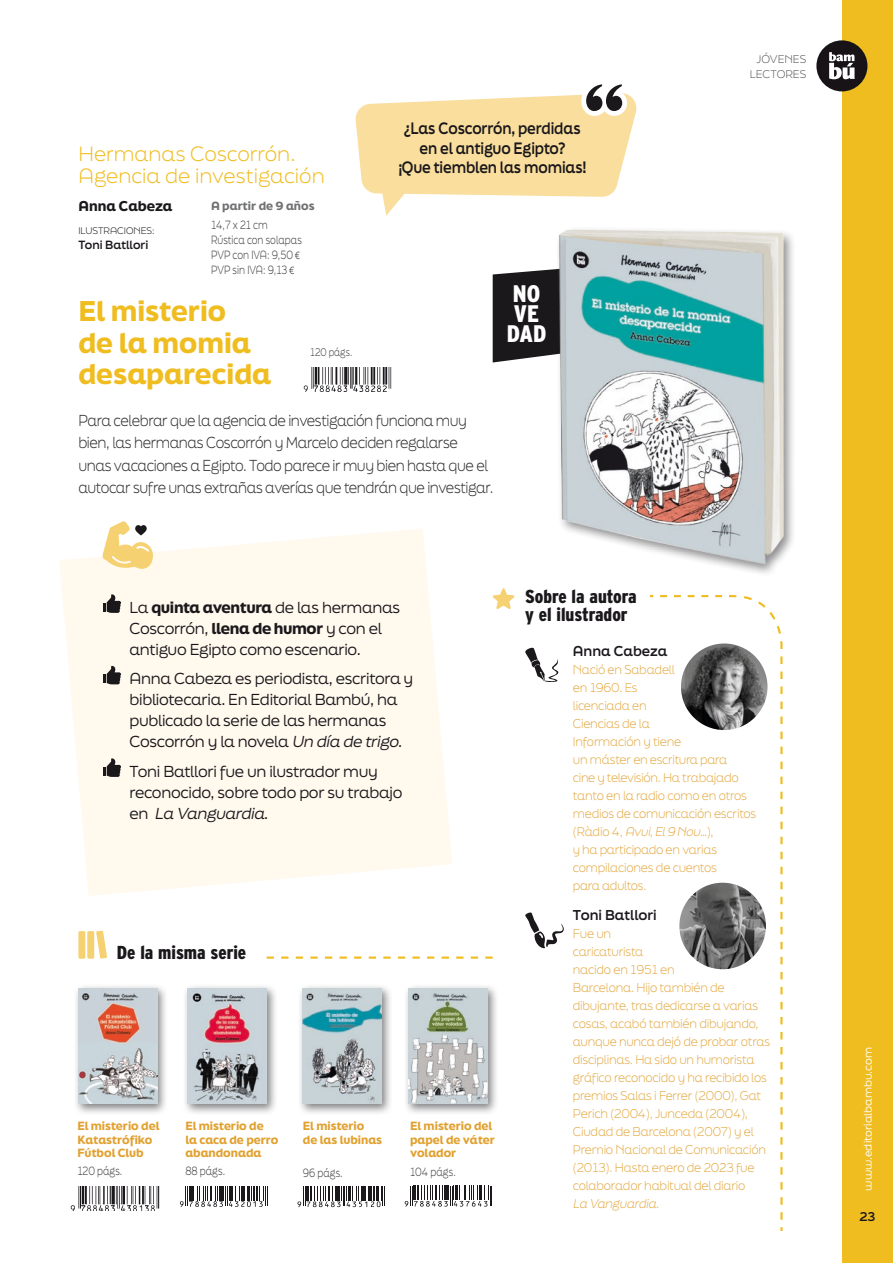
<style>
.page{position:relative;width:893px;height:1263px;background:#fff}
.page>*{position:absolute;margin:0;border:0;box-sizing:border-box;transform-origin:0 0}
.t1{font:900 27px/31.5px "Final Six";color:#f0bd21}
.t2{font:900 24px/20px "Interstate Condensed";color:#fff;text-align:center}
.t3{font:300 19.5px/22.5px "Final Six";color:#f0bd21}
.t4{font:900 18.75px/17.2px "Interstate Condensed";color:#1b181c}
.t5{font:700 15.6px/19.5px "Final Six";letter-spacing:-.01em;color:#1b181c;text-align:center;scale:.9 1}
.t6{font:15px/21px "Final Six";letter-spacing:-.02em;color:#1b181c}
.t7{font:300 15px/22.5px "Final Six";letter-spacing:-.03em;color:#2f2e30;scale:.9 1}
.t8{font:700 13.5px "Final Six";color:#1b181c}
.t9{font:900 13.5px "Final Six";color:#1b181c}
.t10{font:300 12px/18px "Final Six";letter-spacing:-.02em;color:#e4aa45;scale:.95 1}
.t11{font:700 12px "Final Six";color:#1b181c}
.t12{font:900 11.25px/13.5px "Final Six";color:#e1a130}
.t13{font:300 11.25px/15px "Final Six";color:#3e3e40;scale:.8 1}
.t14{font:900 11.25px "Final Six";color:#707173}
.t15{font:700 11.25px "Final Six";color:#1b181c}
.t16{font:10.5px "Final Six";color:#fff}
.t17{font:300 10.5px/15px "Final Six";color:#595a5b;text-align:right}
.t18{font:300 10.5px "Final Six";color:#3e3e40;scale:.8 1}
.t19{font:300 9px "Final Six";color:#1b181c}
.s1{font-weight:900}
.s2{font-style:italic}
</style>
<div class="page">
<div style="left:842px;top:0;width:51px;height:1263px;background:#f0bd21"></div>
<div style="left:816px;top:40px;width:51px;height:51px;background:#171316;border-radius:50%"></div>
<svg style="left:829px;top:52px;width:26px;height:27px"></svg>
<svg style="left:355px;top:84px;width:282px;height:132px"></svg>
<div style="left:297px;top:984px;width:96px;height:131px;background:#1b181c;opacity:.55"></div>
<img style="left:303px;top:989px;width:78px;height:115px">
<div style="left:403px;top:984px;width:96px;height:131px;background:#1b181c;opacity:.55"></div>
<img style="left:409px;top:989px;width:78px;height:115px">
<div style="left:182px;top:984px;width:96px;height:131px;background:#1b181c;opacity:.55"></div>
<img style="left:188px;top:989px;width:79px;height:115px">
<div style="left:73px;top:984px;width:96px;height:131px;background:#1b181c;opacity:.55"></div>
<img style="left:78px;top:989px;width:79px;height:115px">
<svg style="left:297px;top:1186px;width:88px;height:21px"></svg>
<svg style="left:405px;top:1186px;width:87px;height:20px"></svg>
<svg style="left:180px;top:1186px;width:88px;height:21px"></svg>
<img style="left:70px;top:1187px;width:90px;height:24px">
<img style="left:303px;top:367px;width:89px;height:24px">
<svg style="left:59px;top:529px;width:393px;height:367px;background:#fef9f0"></svg>
<svg style="left:103px;top:594px;width:18px;height:19px"></svg>
<svg style="left:103px;top:666px;width:18px;height:18px"></svg>
<svg style="left:103px;top:758px;width:18px;height:19px"></svg>
<svg style="left:103px;top:521px;width:50px;height:50px"></svg>
<div style="left:78px;top:931px;width:7px;height:28px;background:#f6d172;border-radius:2px"></div>
<div style="left:87px;top:931px;width:7px;height:28px;background:#f6d172;border-radius:2px"></div>
<svg style="left:96px;top:930px;width:11px;height:29px"></svg>
<svg style="left:267px;top:956px;width:226px;height:3px"></svg>
<div style="left:493px;top:270px;width:53px;height:92px;background:#1b181c"></div>
<div style="left:555px;top:225px;width:241px;height:352px;background:#1b181c;opacity:.5"></div>
<img style="left:546px;top:225px;width:245px;height:348px">
<svg style="left:649px;top:595px;width:134px;height:636px"></svg>
<svg style="left:525px;top:648px;width:34px;height:34px"></svg>
<svg style="left:525px;top:912px;width:39px;height:36px"></svg>
<svg style="left:493px;top:588px;width:21px;height:21px"></svg>
<img style="left:679px;top:642px;width:90px;height:89px;border-radius:45px">
<div style="left:678px;top:640px;width:92px;height:93px;border:3px solid #fff;border-radius:50%"></div>
<img style="left:678px;top:881px;width:89px;height:90px;border-radius:45px">
<div style="left:676px;top:880px;width:93px;height:92px;border:3px solid #fff;border-radius:50%"></div>
<h3 class="t3" style="left:78px;top:142px;width:248px">Hermanas Coscorrón.<br>Agencia de investigación</h3>
<p class="t14" style="left:211px;top:197px;width:105px">A partir de 9 años</p>
<p class="t13" style="left:211px;top:217px;width:115px">14,7 x 21 cm<br>Rústica con solapas<br>PVP con IVA: 9,50€<br>PVP sin IVA: 9,13€</p>
<p class="t9" style="left:78px;top:197px;width:95px">Anna Cabeza</p>
<p class="t19" style="left:78px;top:224px;width:7px">Ilustrac</p>
<p class="t19" style="left:124px;top:224px;width:32px">iones:</p>
<p class="t15" style="left:78px;top:236px;width:71px">Toni Batllori</p>
<h3 class="t5" style="left:399px;top:118px;width:210px">¿Las Coscorrón, perdidas en el antiguo Egipto?<br>¡Que tiemblen las momias!</h3>
<h1 class="t1" style="left:78px;top:295px;width:194px">El misterio<br>de la momia desaparecida</h1>
<p class="t7" style="left:78px;top:408px;width:463px">Para celebrar que la agencia de investigación funciona muy bien, las hermanas Coscorrón y Marcelo deciden regalarse unas vacaciones a Egipto. Todo parece ir muy bien hasta que el autocar sufre unas extrañas averías que tendrán que investigar.</p>
<p class="t18" style="left:310px;top:344px;width:54px">120 págs.</p>
<h2 class="t2" style="left:507px;top:283px;width:41px">NO<br>VE<br>DAD</h2>
<p class="t17" style="left:750px;top:51px;width:58px">Jóvenes lectores</p>
<p class="t6" style="left:129px;top:596px;width:272px">La <span class="s1">quinta aventura</span> de las hermanas<br>Coscorrón, <span class="s1">llena de humor</span> y con el antiguo Egipto como escenario.</p>
<p class="t6" style="left:129px;top:668px;width:285px">Anna Cabeza es periodista, escritora y bibliotecaria. En Editorial Bambú, ha publicado la serie de las hermanas Coscorrón y la novela <span class="s2">Un día de trigo</span>.</p>
<p class="t6" style="left:129px;top:760px;width:274px">Toni Batllori fue un ilustrador muy reconocido, sobre todo por su trabajo e n <span class="s2">La Vanguardia</span>.</p>
<h3 class="t4" style="left:117px;top:943px;width:131px">De la misma serie</h3>
<p class="t12" style="left:77px;top:1119px;width:84px">El misterio del<br>Katastrófiko<br>Fútbol Club</p>
<p class="t13" style="left:77px;top:1163px;width:58px">120 págs.</p>
<p class="t12" style="left:185px;top:1119px;width:94px">El misterio de<br>la caca de perro abandonada</p>
<p class="t13" style="left:185px;top:1163px;width:51px">88 págs.</p>
<p class="t12" style="left:303px;top:1119px;width:81px">El misterio<br>de las lubinas</p>
<p class="t13" style="left:303px;top:1165px;width:51px">96 págs.</p>
<p class="t12" style="left:410px;top:1119px;width:86px">El misterio del papel de váter volador</p>
<p class="t13" style="left:410px;top:1164px;width:59px">104 págs.</p>
<h3 class="t4" style="left:525px;top:588px;width:113px">Sobre la autora y el ilustrador</h3>
<p class="t8" style="left:573px;top:641px;width:96px">Anna Cabeza</p>
<p class="t10" style="left:573px;top:660px;width:195px">N ació en Sabadell<br>en 1960. Es<br>licenciada en<br>Ciencias de la<br>I nformación y tiene<br>un máster en escritura para<br>cine y televisión. Ha trabajado tanto en la radio como en otros medios de comunicación escritos (Ràdio 4, <span class="s2">Avui</span>, <span class="s2">El9 Nou…</span>),<br>y ha participado en varias compilaciones de cuentos<br>para adultos.</p>
<p class="t8" style="left:573px;top:905px;width:85px">Toni Batllori</p>
<p class="t10" style="left:573px;top:924px;width:209px">Fue un<br>caricaturista<br>nacido en 1951 en<br>Barcelona. Hijo también de dibujante, tras dedicarse a varias cosas, acabó también dibujando, aunque nunca dejó de probar otras disciplinas. Ha sido un humorista gráfico reconocido y ha recibido los premios Salas i Ferrer (2000), Gat<br>Perich (2004), Junceda (2004),<br>Ciudad de Barcelona (2007) y el<br>Premio Nacional de Comunicación (2013). Hasta enero de 2023 fue colaborador habitual del diario<br><span class="s2">La Vanguardia</span>.</p>
<p class="t16" style="left:860px;top:1191px;width:145px;rotate:-90deg">www.editorialbambu.com</p>
<p class="t11" style="left:859px;top:1208px;width:18px">23</p>
</div>
